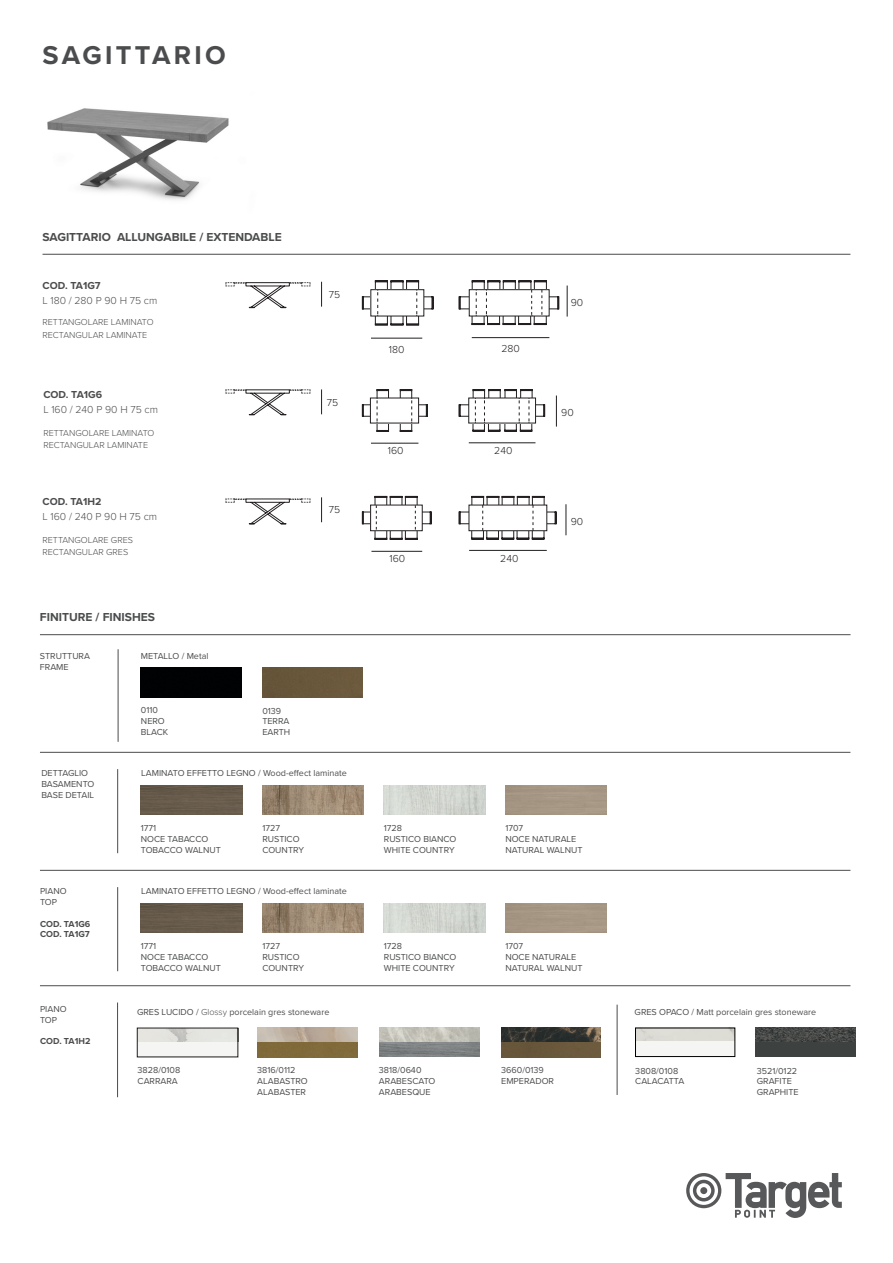
<style>
.page{position:relative;width:893px;height:1263px;background:#fff}
.page>*{position:absolute;margin:0;border:0;box-sizing:border-box;transform-origin:0 0}
.t1{font:700 26.7px "Proxima Nova";letter-spacing:.12em;color:#4b4c4d}
.t2{font:700 12px "Proxima Nova";color:#4b4c4d}
.misure{font:300 10.5px "Proxima Nova";color:#4b4c4d}
.t3{font:300 10.5px "Proxima Nova";color:#231f20}
.Cod__top202{font:700 10.5px "Proxima Nova";color:#4b4c4d}
.piano_top{font:9px/10.8px "Proxima Nova";color:#4b4c4d}
.gres_lucido{font:9px/10.8px "Proxima Nova";color:#4b4c4d}
.Cod__top202-2{font:300 9px "Proxima Nova";color:#4b4c4d}
.nome_materiale{font:9px "Proxima Nova";color:#4b4c4d}
.Cod__top202-3{font:700 9px "Proxima Nova";color:#4b4c4d}
.Cod__top202-4{font:9px "Proxima Nova";color:#4b4c4d}
.s1{font-weight:300}
</style>
<div class="page">
<img style="left:47px;top:108px;width:182px;height:92px">
<svg style="left:686px;top:1173px;width:156px;height:45px"></svg>
<hr style="left:43px;top:254px;width:807px;height:1px;background:#4b4c4d">
<hr style="left:40px;top:634px;width:810px;height:1px;background:#4b4c4d">
<div style="left:262px;top:668px;width:100px;height:29px;background:#69573b"></div>
<div style="left:141px;top:668px;width:101px;height:29px;background:#000203"></div>
<img style="left:262px;top:785px;width:102px;height:30px">
<img style="left:262px;top:903px;width:102px;height:30px">
<img style="left:384px;top:785px;width:101px;height:30px">
<img style="left:384px;top:903px;width:101px;height:30px">
<div style="left:141px;top:785px;width:101px;height:30px;background:#675b4c"></div>
<div style="left:141px;top:903px;width:101px;height:30px;background:#675b4c"></div>
<hr style="left:40px;top:752px;width:810px;height:1px;background:#4b4c4d">
<hr style="left:40px;top:870px;width:810px;height:1px;background:#4b4c4d">
<hr style="left:117px;top:769px;width:1px;height:84px;background:#4b4c4d">
<hr style="left:117px;top:887px;width:1px;height:84px;background:#4b4c4d">
<hr style="left:40px;top:985px;width:810px;height:1px;background:#4b4c4d">
<hr style="left:117px;top:1002px;width:1px;height:95px;background:#4b4c4d">
<hr style="left:617px;top:1005px;width:1px;height:90px;background:#4b4c4d">
<img style="left:637px;top:1030px;width:96px;height:12px">
<div style="left:635px;top:1028px;width:100px;height:29px;border:1px solid #000"></div>
<img style="left:756px;top:1028px;width:99px;height:28px">
<img style="left:501px;top:1028px;width:100px;height:14px">
<svg style="left:139px;top:1030px;width:97px;height:12px"></svg>
<img style="left:379px;top:1028px;width:100px;height:14px">
<img style="left:379px;top:1042px;width:101px;height:15px">
<img style="left:501px;top:1042px;width:100px;height:15px">
<img style="left:257px;top:1028px;width:100px;height:14px">
<img style="left:257px;top:1042px;width:100px;height:15px">
<svg style="left:226px;top:389px;width:85px;height:26px"></svg>
<svg style="left:321px;top:389px;width:1px;height:25px"></svg>
<hr style="left:371px;top:443px;width:47px;height:1px;background:#231f20">
<svg style="left:362px;top:389px;width:66px;height:43px"></svg>
<hr style="left:556px;top:395px;width:1px;height:32px;background:#231f20">
<hr style="left:469px;top:442px;width:66px;height:1px;background:#231f20">
<svg style="left:459px;top:389px;width:86px;height:42px"></svg>
<svg style="left:226px;top:499px;width:85px;height:25px"></svg>
<svg style="left:321px;top:497px;width:1px;height:25px"></svg>
<svg style="left:362px;top:496px;width:70px;height:44px"></svg>
<hr style="left:371px;top:551px;width:51px;height:1px;background:#231f20">
<hr style="left:566px;top:504px;width:1px;height:31px;background:#231f20">
<hr style="left:469px;top:550px;width:78px;height:1px;background:#231f20">
<svg style="left:459px;top:496px;width:97px;height:43px"></svg>
<svg style="left:226px;top:282px;width:85px;height:26px"></svg>
<svg style="left:321px;top:282px;width:1px;height:25px"></svg>
<svg style="left:362px;top:280px;width:71px;height:45px"></svg>
<hr style="left:371px;top:338px;width:51px;height:1px;background:#231f20">
<hr style="left:567px;top:286px;width:1px;height:31px;background:#231f20">
<hr style="left:472px;top:337px;width:77px;height:1px;background:#231f20">
<svg style="left:459px;top:280px;width:100px;height:45px"></svg>
<hr style="left:118px;top:649px;width:1px;height:93px;background:#4b4c4d">
<p class="t1" style="left:43px;top:35px;width:185px">SAGITTARIO</p>
<p class="t2" style="left:42px;top:228px;width:241px">SAGITTARIO ALLUNGABILE / EXTENDABLE</p>
<p class="Cod__top202" style="left:43px;top:278px;width:60px">COD. TA1G7</p>
<p class="misure" style="left:43px;top:293px;width:116px">L 180 / 280 P 90 H 75 cm</p>
<p class="Cod__top202-2" style="left:43px;top:316px;width:113px">RETTANGOLARE LAMINATO</p>
<p class="Cod__top202-2" style="left:43px;top:328px;width:106px">RECTANGULAR LAMINATE</p>
<p class="Cod__top202" style="left:43px;top:386px;width:60px">COD. TA1G6</p>
<p class="misure" style="left:43px;top:401px;width:116px">L 160 / 240 P 90 H 75 cm</p>
<p class="Cod__top202-2" style="left:43px;top:426px;width:113px">RETTANGOLARE LAMINATO</p>
<p class="Cod__top202-2" style="left:43px;top:439px;width:106px">RECTANGULAR LAMINATE</p>
<p class="Cod__top202" style="left:43px;top:493px;width:60px">COD. TA1H2</p>
<p class="misure" style="left:43px;top:508px;width:116px">L 160 / 240 P 90 H 75 cm</p>
<p class="Cod__top202-2" style="left:43px;top:533px;width:92px">RETTANGOLARE GRES</p>
<p class="Cod__top202-2" style="left:43px;top:545px;width:87px">RECTANGULAR GRES</p>
<p class="t2" style="left:40px;top:608px;width:117px">FINITURE / FINISHES</p>
<p class="piano_top" style="left:40px;top:650px;width:52px">STRUTTURA</p>
<p class="piano_top" style="left:40px;top:661px;width:30px">FRAME</p>
<p class="piano_top" style="left:141px;top:650px;width:69px">METALLO / Metal</p>
<p class="piano_top" style="left:141px;top:705px;width:19px">0110</p>
<p class="piano_top" style="left:141px;top:715px;width:25px">NERO</p>
<p class="piano_top" style="left:141px;top:726px;width:29px">BLACK</p>
<p class="piano_top" style="left:262px;top:705px;width:29px">0139<br>TERRA</p>
<p class="piano_top" style="left:262px;top:726px;width:29px">EARTH</p>
<p class="t3" style="left:329px;top:286px;width:13px">75</p>
<p class="t3" style="left:327px;top:395px;width:13px">75</p>
<p class="t3" style="left:329px;top:502px;width:13px">75</p>
<p class="piano_top" style="left:41px;top:767px;width:55px">DETTAGLIO<br>BASAMENTO</p>
<p class="piano_top" style="left:41px;top:789px;width:54px">BASE DETAIL</p>
<p class="piano_top" style="left:40px;top:885px;width:28px">PIANO</p>
<p class="Cod__top202-4" style="left:40px;top:895px;width:19px">TOP</p>
<p class="Cod__top202-3" style="left:40px;top:917px;width:52px">COD. TA1G6</p>
<p class="Cod__top202-3" style="left:40px;top:928px;width:51px">COD. TA1G7</p>
<p class="piano_top" style="left:141px;top:767px;width:207px">LAMINATO EFFETTO LEGNO / Wood-effect laminate</p>
<p class="gres_lucido" style="left:141px;top:822px;width:17px">1771</p>
<p class="gres_lucido" style="left:141px;top:833px;width:69px">NOCE TABACCO</p>
<p class="gres_lucido" style="left:141px;top:844px;width:82px">TOBACCO WALNUT</p>
<p class="piano_top" style="left:262px;top:822px;width:19px">1727</p>
<p class="piano_top" style="left:262px;top:833px;width:39px">RUSTICO</p>
<p class="piano_top" style="left:262px;top:844px;width:43px">COUNTRY</p>
<p class="piano_top" style="left:141px;top:885px;width:207px">LAMINATO EFFETTO LEGNO / Wood-effect laminate</p>
<p class="gres_lucido" style="left:141px;top:940px;width:17px">1771</p>
<p class="gres_lucido" style="left:141px;top:951px;width:69px">NOCE TABACCO</p>
<p class="gres_lucido" style="left:141px;top:962px;width:82px">TOBACCO WALNUT</p>
<p class="piano_top" style="left:262px;top:940px;width:19px">1727</p>
<p class="piano_top" style="left:262px;top:951px;width:39px">RUSTICO</p>
<p class="piano_top" style="left:262px;top:962px;width:43px">COUNTRY</p>
<p class="t3" style="left:389px;top:341px;width:17px">180</p>
<p class="t3" style="left:388px;top:443px;width:17px">160</p>
<p class="t3" style="left:389px;top:550px;width:17px">160</p>
<p class="piano_top" style="left:384px;top:822px;width:20px">1728</p>
<p class="piano_top" style="left:384px;top:833px;width:74px">RUSTICO BIANCO</p>
<p class="piano_top" style="left:384px;top:844px;width:72px">WHITE COUNTRY</p>
<p class="piano_top" style="left:384px;top:940px;width:20px">1728</p>
<p class="piano_top" style="left:384px;top:951px;width:74px">RUSTICO BIANCO</p>
<p class="piano_top" style="left:384px;top:962px;width:72px">WHITE COUNTRY</p>
<p class="t3" style="left:501px;top:341px;width:20px">280</p>
<p class="t3" style="left:494px;top:443px;width:20px">240</p>
<p class="t3" style="left:500px;top:550px;width:20px">240</p>
<p class="t3" style="left:571px;top:294px;width:14px">90</p>
<p class="t3" style="left:561px;top:404px;width:14px">90</p>
<p class="t3" style="left:571px;top:514px;width:14px">90</p>
<p class="gres_lucido" style="left:505px;top:822px;width:19px">1707</p>
<p class="gres_lucido" style="left:505px;top:833px;width:79px">NOCE NATURALE<br>NATURAL WALNUT</p>
<p class="gres_lucido" style="left:505px;top:940px;width:19px">1707</p>
<p class="gres_lucido" style="left:505px;top:951px;width:79px">NOCE NATURALE<br>NATURAL WALNUT</p>
<p class="piano_top" style="left:40px;top:1003px;width:28px">PIANO</p>
<p class="piano_top" style="left:40px;top:1014px;width:19px">TOP</p>
<p class="Cod__top202-3" style="left:40px;top:1034px;width:52px">COD. TA1H2</p>
<p class="piano_top" style="left:137px;top:1006px;width:194px">GRES LUCIDO / <span class="s1">Glossy</span> porcelain gres stoneware</p>
<p class="piano_top" style="left:635px;top:1006px;width:183px">GRES OPACO / Matt porcelain gres stoneware</p>
<p class="piano_top" style="left:138px;top:1064px;width:44px">3828/0108</p>
<p class="piano_top" style="left:138px;top:1075px;width:42px">CARRARA</p>
<p class="piano_top" style="left:257px;top:1064px;width:40px">3816/0112</p>
<p class="piano_top" style="left:257px;top:1075px;width:52px">ALABASTRO</p>
<p class="piano_top" style="left:257px;top:1086px;width:50px">ALABASTER</p>
<p class="piano_top" style="left:379px;top:1064px;width:44px">3818/0640</p>
<p class="piano_top" style="left:379px;top:1075px;width:58px">ARABESCATO</p>
<p class="piano_top" style="left:379px;top:1086px;width:53px">ARABESQUE</p>
<p class="piano_top" style="left:501px;top:1064px;width:44px">3660/0139</p>
<p class="piano_top" style="left:501px;top:1075px;width:54px">EMPERADOR</p>
<p class="nome_materiale" style="left:635px;top:1064px;width:44px">3808/0108</p>
<p class="nome_materiale" style="left:635px;top:1075px;width:51px">CALACATTA</p>
<p class="nome_materiale" style="left:757px;top:1064px;width:42px">3521/0122</p>
<p class="nome_materiale" style="left:757px;top:1075px;width:37px">GRAFITE</p>
<p class="nome_materiale" style="left:757px;top:1085px;width:43px">GRAPHITE</p>
</div>
